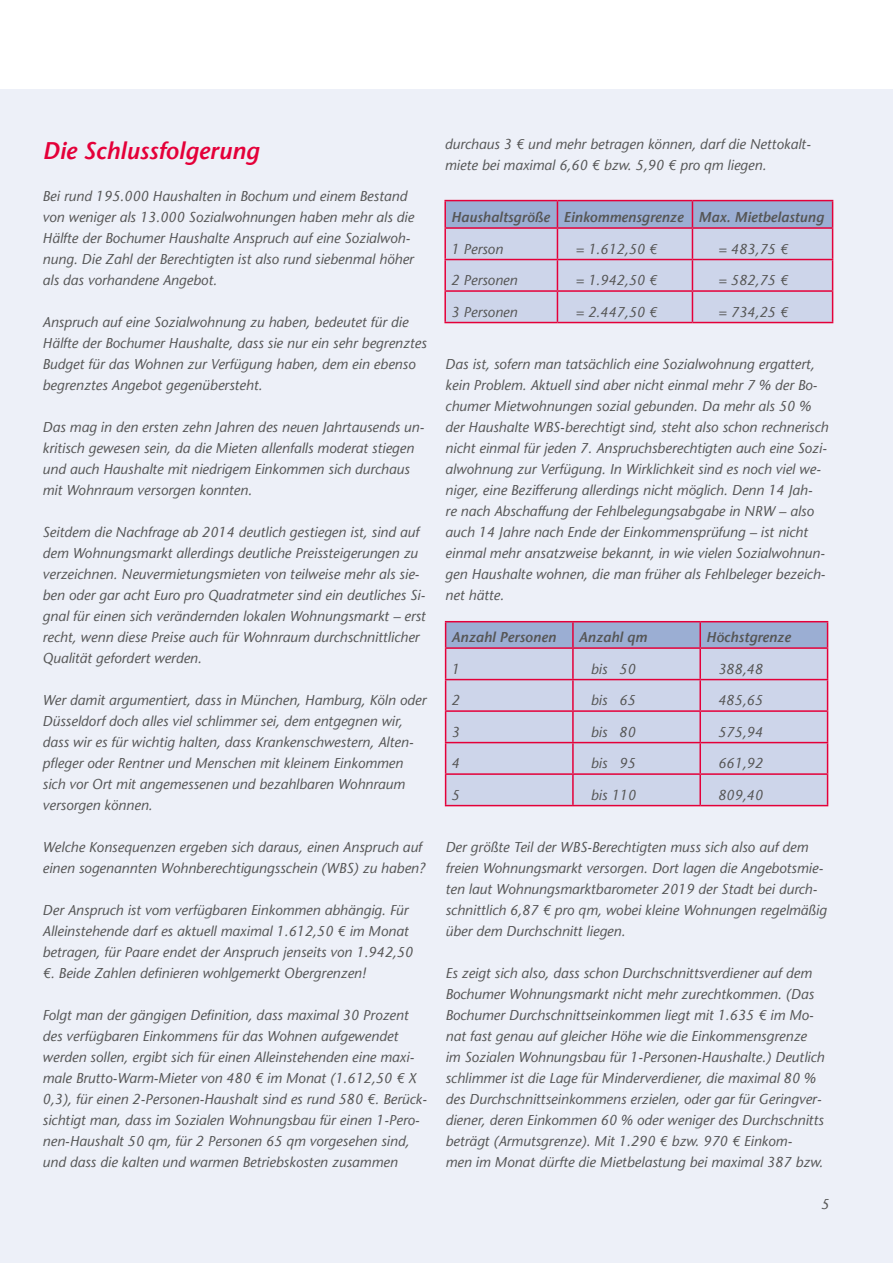
<style>
.page{position:relative;width:893px;height:1263px;background:#fff}
.page>*{position:absolute;margin:0;border:0;box-sizing:border-box;transform-origin:0 0}
.t1{font:italic 600 24px "Stone Sans";color:#e40039}
.t2{font:italic 15.75px "Stone Sans";color:#565656}
.t3{font:italic 14.25px/21px "Stone Sans";color:#565656}
.t4{font:italic 600 14.25px "Stone Sans";color:#565656}
</style>
<div class="page">
<div style="left:0;top:90px;width:893px;height:1173px;background:#edf0f8"></div>
<hr style="left:444px;top:229px;width:2px;height:30px;background:#e40039">
<hr style="left:444px;top:259px;width:113px;height:1px;background:#e40039">
<hr style="left:444px;top:260px;width:2px;height:30px;background:#e40039">
<hr style="left:444px;top:290px;width:113px;height:2px;background:#e40039">
<hr style="left:444px;top:292px;width:2px;height:30px;background:#e40039">
<hr style="left:444px;top:322px;width:113px;height:1px;background:#e40039">
<hr style="left:444px;top:200px;width:113px;height:1px;background:#e40039">
<hr style="left:444px;top:201px;width:2px;height:26px;background:#e40039">
<hr style="left:557px;top:200px;width:135px;height:1px;background:#e40039">
<hr style="left:692px;top:200px;width:141px;height:1px;background:#e40039">
<svg style="left:445px;top:201px;width:388px;height:122px;background:#c3c2dc"></svg>
<hr style="left:444px;top:227px;width:113px;height:2px;background:#e40039">
<hr style="left:557px;top:227px;width:135px;height:2px;background:#e40039">
<hr style="left:692px;top:227px;width:141px;height:2px;background:#e40039">
<div style="left:446px;top:649px;width:381px;height:156px;background:#cdd5ea"></div>
<hr style="left:445px;top:621px;width:128px;height:1px;background:#e40039">
<hr style="left:573px;top:621px;width:127px;height:1px;background:#e40039">
<hr style="left:700px;top:621px;width:128px;height:1px;background:#e40039">
<div style="left:445px;top:622px;width:383px;height:25px;background:#9baed3"></div>
<hr style="left:445px;top:647px;width:128px;height:2px;background:#e40039">
<hr style="left:573px;top:647px;width:127px;height:2px;background:#e40039">
<hr style="left:700px;top:647px;width:128px;height:2px;background:#e40039">
<hr style="left:445px;top:649px;width:1px;height:30px;background:#e40039">
<hr style="left:572px;top:649px;width:2px;height:30px;background:#e40039">
<hr style="left:699px;top:649px;width:2px;height:30px;background:#e40039">
<hr style="left:827px;top:649px;width:1px;height:30px;background:#e40039">
<hr style="left:445px;top:679px;width:128px;height:1px;background:#e40039">
<hr style="left:445px;top:680px;width:1px;height:30px;background:#e40039">
<hr style="left:573px;top:679px;width:127px;height:1px;background:#e40039">
<hr style="left:572px;top:680px;width:2px;height:30px;background:#e40039">
<hr style="left:700px;top:679px;width:128px;height:1px;background:#e40039">
<hr style="left:699px;top:680px;width:2px;height:30px;background:#e40039">
<hr style="left:827px;top:680px;width:1px;height:30px;background:#e40039">
<hr style="left:445px;top:710px;width:128px;height:2px;background:#e40039">
<hr style="left:445px;top:712px;width:1px;height:30px;background:#e40039">
<hr style="left:573px;top:710px;width:127px;height:2px;background:#e40039">
<hr style="left:572px;top:712px;width:2px;height:30px;background:#e40039">
<hr style="left:700px;top:710px;width:128px;height:2px;background:#e40039">
<hr style="left:699px;top:712px;width:2px;height:30px;background:#e40039">
<hr style="left:827px;top:712px;width:1px;height:30px;background:#e40039">
<hr style="left:445px;top:742px;width:128px;height:1px;background:#e40039">
<hr style="left:445px;top:743px;width:1px;height:30px;background:#e40039">
<hr style="left:573px;top:742px;width:127px;height:1px;background:#e40039">
<hr style="left:572px;top:743px;width:2px;height:30px;background:#e40039">
<hr style="left:700px;top:742px;width:128px;height:1px;background:#e40039">
<hr style="left:699px;top:743px;width:2px;height:30px;background:#e40039">
<hr style="left:827px;top:743px;width:1px;height:30px;background:#e40039">
<hr style="left:445px;top:773px;width:128px;height:2px;background:#e40039">
<hr style="left:445px;top:775px;width:1px;height:30px;background:#e40039">
<hr style="left:573px;top:773px;width:127px;height:2px;background:#e40039">
<hr style="left:572px;top:775px;width:2px;height:30px;background:#e40039">
<hr style="left:700px;top:773px;width:128px;height:2px;background:#e40039">
<hr style="left:699px;top:775px;width:2px;height:30px;background:#e40039">
<hr style="left:827px;top:775px;width:1px;height:30px;background:#e40039">
<hr style="left:445px;top:805px;width:128px;height:1px;background:#e40039">
<hr style="left:573px;top:805px;width:127px;height:1px;background:#e40039">
<hr style="left:700px;top:805px;width:128px;height:1px;background:#e40039">
<h1 class="t1" style="left:43px;top:136px;width:218px">Die Schlussfolgerung</h1>
<p class="t3" style="left:43px;top:186px;width:373px">Bei rund 195.000 Haushalten in Bochum und einem Bestand von weniger als 13.000 Sozialwohnungen haben mehr als die Hälfte der Bochumer Haushalte Anspruch auf eine Sozialwoh&shy;nung. Die Zahl der Berechtigten ist also rund siebenmal höher als das vorhandene Angebot.</p>
<p class="t3" style="left:43px;top:312px;width:386px">Anspruch auf eine Sozialwohnung zu haben, bedeutet für die Hälfte der Bochumer Haushalte, dass sie nur ein sehr begrenztes Budget für das Wohnen zur Verfügung haben, dem ein ebenso begrenztes Angebot gegenübersteht.</p>
<p class="t3" style="left:43px;top:417px;width:383px">Das mag in den ersten zehn Jahren des neuen Jahrtausends un&shy;kritisch gewesen sein, da die Mieten allenfalls moderat stiegen und auch Haushalte mit niedrigem Einkommen sich durchaus mit Wohnraum versorgen konnten.</p>
<p class="t3" style="left:43px;top:522px;width:385px">Seitdem die Nachfrage ab 2014 deutlich gestiegen ist, sind auf dem Wohnungsmarkt allerdings deutliche Preissteigerungen zu verzeichnen. Neuvermietungsmieten von teilweise mehr als sie&shy;ben oder gar acht Euro pro Quadratmeter sind ein deutliches Si&shy;gnal für einen sich verändernden lokalen Wohnungsmarkt – erst recht, wenn diese Preise auch für Wohnraum durchschnittlicher Qualität gefordert werden.</p>
<p class="t3" style="left:43px;top:690px;width:385px">Wer damit argumentiert, dass in München, Hamburg, Köln oder Düsseldorf doch alles viel schlimmer sei, dem entgegnen wir, dass wir es für wichtig halten, dass Krankenschwestern, Alten&shy;pfleger oder Rentner und Menschen mit kleinem Einkommen sich vor Ort mit angemessenen und bezahlbaren Wohnraum versorgen können.</p>
<p class="t3" style="left:43px;top:837px;width:384px">Welche Konsequenzen ergeben sich daraus, einen Anspruch auf einen sogenannten Wohnberechtigungsschein (WBS) zu haben?</p>
<p class="t3" style="left:43px;top:900px;width:372px">Der Anspruch ist vom verfügbaren Einkommen abhängig. Für Alleinstehende darf es aktuell maximal 1.612,50 € im Monat betragen, für Paare endet der Anspruch jenseits von 1.942,50 €. Beide Zahlen definieren wohlgemerkt Obergrenzen!</p>
<p class="t3" style="left:43px;top:1005px;width:386px">Folgt man der gängigen Definition, dass maximal 30 Prozent des verfügbaren Einkommens für das Wohnen aufgewendet werden sollen, ergibt sich für einen Alleinstehenden eine maxi&shy;male Brutto-Warm-Mieter von 480 € im Monat (1.612,50 € X 0,3), für einen 2-Personen-Haushalt sind es rund 580 €. Berück&shy;sichtigt man, dass im Sozialen Wohnungsbau für einen 1-Pero&shy;nen-Haushalt 50 qm, für 2 Personen 65 qm vorgesehen sind, und dass die kalten und warmen Betriebskosten zusammen</p>
<p class="t3" style="left:445px;top:133px;width:367px">durchaus 3 € und mehr betragen können, darf die Nettokalt&shy;miete bei maximal 6,60 € bzw. 5,90 € pro qm liegen.</p>
<p class="t4" style="left:451px;top:208px;width:374px">Haushaltsgröße Einkommensgrenze Max. Mietbelastung</p>
<p class="t3" style="left:451px;top:238px;width:53px">1 Person</p>
<p class="t3" style="left:575px;top:238px;width:83px">= 1.612,50 €</p>
<p class="t3" style="left:718px;top:238px;width:71px">= 483,75 €</p>
<p class="t3" style="left:451px;top:270px;width:68px">2 Personen</p>
<p class="t3" style="left:575px;top:270px;width:83px">= 1.942,50 €</p>
<p class="t3" style="left:718px;top:270px;width:71px">= 582,75 €</p>
<p class="t3" style="left:451px;top:301px;width:68px">3 Personen</p>
<p class="t3" style="left:575px;top:301px;width:83px">= 2.447,50 €</p>
<p class="t3" style="left:718px;top:301px;width:71px">= 734,25 €</p>
<p class="t3" style="left:445px;top:354px;width:385px">Das ist, sofern man tatsächlich eine Sozialwohnung ergattert, kein Problem. Aktuell sind aber nicht einmal mehr 7 % der Bo&shy;chumer Mietwohnungen sozial gebunden. Da mehr als 50 % der Haushalte WBS-berechtigt sind, steht also schon rechnerisch nicht einmal für jeden 7. Anspruchsberechtigten auch eine Sozi&shy;alwohnung zur Verfügung. In Wirklichkeit sind es noch viel we&shy;niger, eine Bezifferung allerdings nicht möglich. Denn 14 Jah-<br>re nach Abschaffung der Fehlbelegungsabgabe in NRW – also auch 14 Jahre nach Ende der Einkommensprüfung – ist nicht einmal mehr ansatzweise bekannt, in wie vielen Sozialwohnun&shy;gen Haushalte wohnen, die man früher als Fehlbeleger bezeich&shy;net hätte.</p>
<p class="t4" style="left:452px;top:628px;width:106px">Anzahl Personen</p>
<p class="t4" style="left:579px;top:628px;width:70px">Anzahl qm</p>
<p class="t4" style="left:706px;top:628px;width:86px">Höchstgrenze</p>
<p class="t3" style="left:452px;top:658px;width:10px">1</p>
<p class="t3" style="left:591px;top:658px;width:46px">bis 50</p>
<p class="t3" style="left:718px;top:658px;width:46px">388,48</p>
<p class="t3" style="left:452px;top:690px;width:10px">2</p>
<p class="t3" style="left:591px;top:690px;width:46px">bis 65</p>
<p class="t3" style="left:718px;top:690px;width:46px">485,65</p>
<p class="t3" style="left:452px;top:721px;width:10px">3</p>
<p class="t3" style="left:591px;top:721px;width:46px">bis 80</p>
<p class="t3" style="left:718px;top:721px;width:46px">575,94</p>
<p class="t3" style="left:452px;top:753px;width:10px">4</p>
<p class="t3" style="left:591px;top:753px;width:46px">bis 95</p>
<p class="t3" style="left:718px;top:753px;width:46px">661,92</p>
<p class="t3" style="left:452px;top:784px;width:10px">5</p>
<p class="t3" style="left:591px;top:784px;width:47px">bis 110</p>
<p class="t3" style="left:718px;top:784px;width:46px">809,40</p>
<p class="t3" style="left:445px;top:837px;width:383px">Der größte Teil der WBS-Berechtigten muss sich also auf dem freien Wohnungsmarkt versorgen. Dort lagen die Angebotsmie&shy;ten laut Wohnungsmarktbarometer 2019 der Stadt bei durch&shy;schnittlich 6,87 € pro qm, wobei kleine Wohnungen regelmäßig über dem Durchschnitt liegen.</p>
<p class="t3" style="left:445px;top:963px;width:380px">Es zeigt sich also, dass schon Durchschnittsverdiener auf dem Bochumer Wohnungsmarkt nicht mehr zurechtkommen. (Das Bochumer Durchschnittseinkommen liegt mit 1.635 € im Mo&shy;nat fast genau auf gleicher Höhe wie die Einkommensgrenze im Sozialen Wohnungsbau für 1-Personen-Haushalte.) Deutlich schlimmer ist die Lage für Minderverdiener, die maximal 80 % des Durchschnittseinkommens erzielen, oder gar für Geringver&shy;diener, deren Einkommen 60 % oder weniger des Durchschnitts beträgt (Armutsgrenze). Mit 1.290 € bzw. 970 € Einkom-<br>men im Monat dürfte die Mietbelastung bei maximal 387 bzw.</p>
<p class="t3" style="left:821px;top:1194px;width:10px">5</p>
<p class="t2" style="left:820px;top:1205px;width:11px">5</p>
</div>
